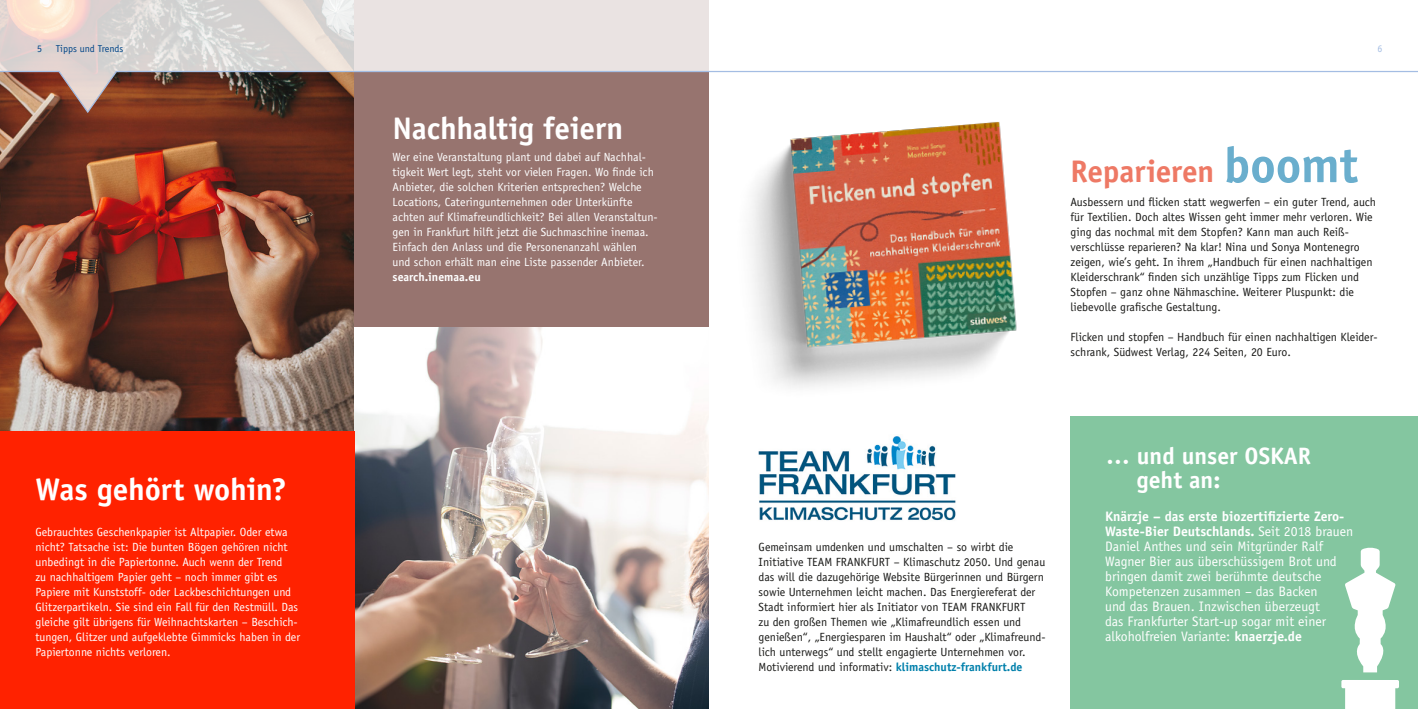
<style>
.page{position:relative;width:1418px;height:709px;background:#fff}
.page>*{position:absolute;margin:0;border:0;box-sizing:border-box;transform-origin:0 0}
.t1{font:700 31.25px "Officina Sans Std";letter-spacing:-.005em;color:#fff}
.t2{font:700 31.25px "Officina Sans Std";letter-spacing:-.005em;color:#ee7965}
.t3{font:700 23.75px/23.8px "Officina Sans Std";color:#fff}
.t4{font:13.75px/15px "Officina Sans Std";color:#fff}
.t5{font:11.88px/15px "Officina Sans Std";color:#1a1a18}
.t6{font:11.88px/15px "Officina Sans Std";color:#fff}
.t7{font:700 11.88px "Officina Sans Std";color:#fff}
.t8{font:10px "Officina Sans Std";color:#004487}
.t9{font:10px "Officina Sans Std";color:#a4bde3}
.s1{font-size:50px;color:#6aaecd}
.s2{font-weight:700;color:#0080ab}
.s3{font-weight:700}
</style>
<div class="page">
<img style="left:751px;top:122px;width:266px;height:266px">
<img style="left:0;top:114px;width:354px;height:317px">
<img style="left:354px;top:326px;width:355px;height:383px">
<div style="left:0;top:431px;width:354px;height:278px;background:#f20"></div>
<div style="left:354px;top:0;width:355px;height:326px;background:#97746f"></div>
<img style="left:758px;top:436px;width:198px;height:85px">
<div style="left:1070px;top:416px;width:347px;height:293px;background:#84c6a0"></div>
<svg style="left:1345px;top:547px;width:50px;height:125px"></svg>
<svg style="left:1341px;top:680px;width:58px;height:29px"></svg>
<svg style="left:0;top:0;width:1417px;height:114px"></svg>
<p class="t8" style="left:37px;top:42px;width:6px">5</p>
<p class="t8" style="left:56px;top:42px;width:69px">Tipps und Trends</p>
<p class="t9" style="left:1377px;top:42px;width:6px">6</p>
<h1 class="t1" style="left:35px;top:470px;width:253px">Was gehört wohin?</h1>
<p class="t6" style="left:35px;top:524px;width:266px">Gebrauchtes Geschenkpapier ist Altpapier. Oder etwa nicht? Tatsache ist: Die bunten Bögen gehören nicht unbedingt in die Papiertonne. Auch wenn der Trend<br>zu nachhaltigem Papier geht – noch immer gibt es Papiere mit Kunststoff- oder Lackbeschichtungen und Glitzerpartikeln. Sie sind ein Fall für den Restmüll. Das gleiche gilt übrigens für Weihnachtskarten – Beschich&shy;tungen, Glitzer und aufgeklebte Gimmicks haben in der Papiertonne nichts verloren.</p>
<h1 class="t1" style="left:392px;top:108px;width:232px">Nachhaltig feiern</h1>
<p class="t6" style="left:392px;top:149px;width:267px">Wer eine Veranstaltung plant und dabei auf Nachhal&shy;tigkeit Wert legt, steht vor vielen Fragen. Wo finde ich Anbieter, die solchen Kriterien entsprechen? Welche Locations, Cateringunternehmen oder Unterkünfte achten auf Klimafreundlichkeit? Bei allen Veranstaltun&shy;gen in Frankfurt hilft jetzt die Suchmaschine inemaa.<br>Einfach den Anlass und die Personenanzahl wählen und schon erhält man eine Liste passender Anbieter.</p>
<p class="t7" style="left:392px;top:269px;width:90px">search.inemaa.eu</p>
<h1 class="t2" style="left:1070px;top:152px;width:289px">Reparieren <span class="s1">boomt</span></h1>
<p class="t5" style="left:1070px;top:194px;width:307px">Ausbessern und flicken statt wegwerfen – ein guter Trend, auch für Textilien. Doch altes Wissen geht immer mehr verloren. Wie ging das nochmal mit dem Stopfen? Kann man auch Reiß&shy;verschlüsse reparieren? Na klar! Nina und Sonya Montenegro zeigen, wie’s geht. In ihrem „Handbuch für einen nachhaltigen Kleiderschrank“ finden sich unzählige Tipps zum Flicken und Stopfen – ganz ohne Nähmaschine. Weiterer Pluspunkt: die liebevolle grafische Gestaltung.</p>
<p class="t5" style="left:1070px;top:329px;width:308px">Flicken und stopfen – Handbuch für einen nachhaltigen Kleider&shy;schrank, Südwest Verlag, 224 Seiten, 20 Euro.</p>
<p class="t5" style="left:758px;top:539px;width:288px">Gemeinsam umdenken und umschalten – so wirbt die Initiative TEAM FRANKFURT – Klimaschutz 2050. Und genau das will die dazugehörige Website Bürgerinnen und Bürgern sowie Unternehmen leicht machen. Das Energiereferat der Stadt informiert hier als Initiator von TEAM FRANKFURT<br>zu den großen Themen wie „Klimafreundlich essen und genießen“, „Energiesparen im Haushalt“ oder „Klimafreund&shy;lich unterwegs“ und stellt engagierte Unternehmen vor.<br>Motivierend und informativ: <span class="s2">klimaschutz-frankfurt.de</span></p>
<h2 class="t3" style="left:1136px;top:444px;width:176px;text-indent:-31px">… und unser OSKAR geht an:</h2>
<p class="t4" style="left:1105px;top:509px;width:250px"><span class="s3">Knärzje – das erste biozertifizierte Zero-Waste-Bier Deutschlands.</span> Seit 2018 brauen Daniel Anthes und sein Mitgründer Ralf Wagner Bier aus überschüssigem Brot und bringen damit zwei berühmte deutsche Kompetenzen zusammen – das Backen<br>und das Brauen. Inzwischen überzeugt<br>das Frankfurter Start-up sogar mit einer alkoholfreien Variante: <span class="s3">knaerzje.de</span></p>
</div>
